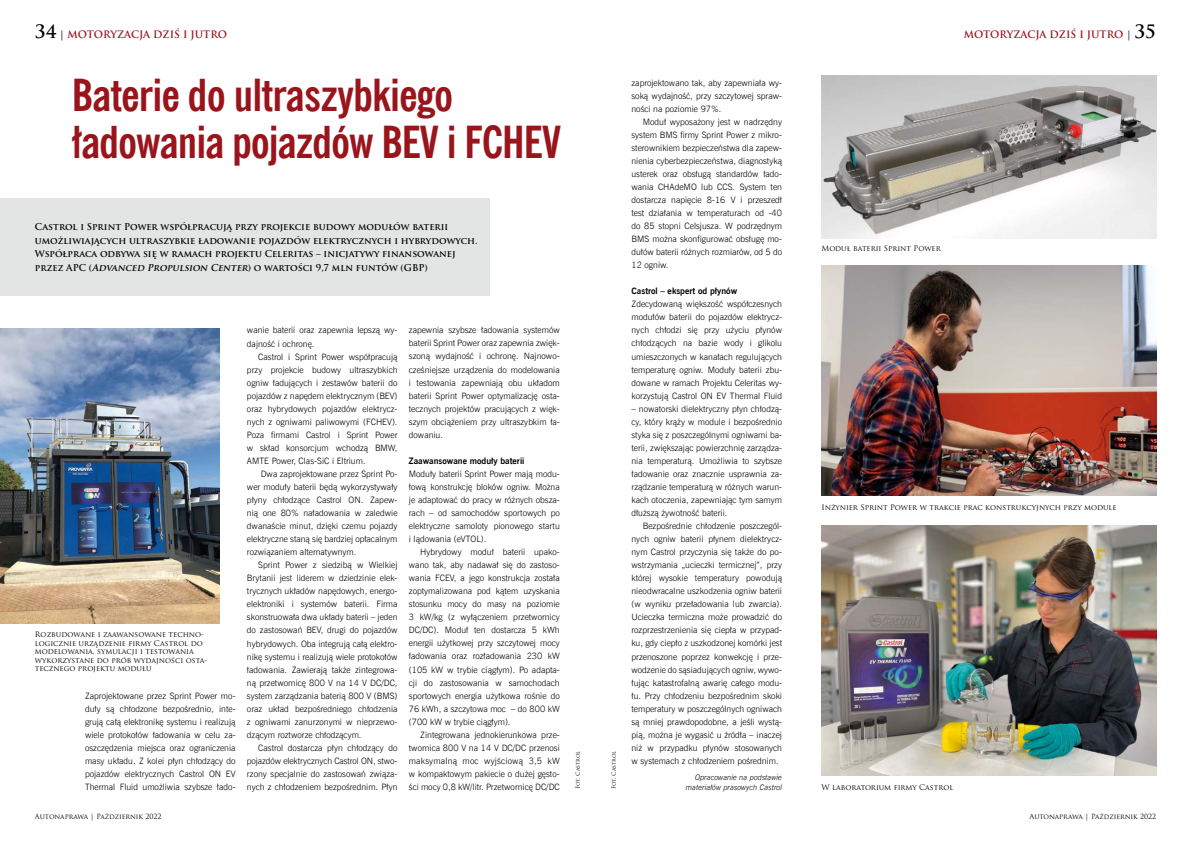
<style>
.page{position:relative;width:1191px;height:842px;background:#fff}
.page>*{position:absolute;margin:0;border:0;box-sizing:border-box;transform-origin:0 0}
.t1{font:700 44px/47px "News Goth Cn EU";letter-spacing:-.02em;color:#9a141c}
.t2{font:700 10px "Trajan Pro";color:#9a141c}
.t3{font:700 9.2px/13.5px "Trajan Pro";color:#000}
.t4{font:8.8px/13px "News Goth Lt EU";color:#000;text-align:justify}
.t5{font:700 8.8px "News Goth EU";color:#000}
.t6{font:italic 7.7px "News Goth Lt EU";color:#000}
.t7{font:7.5px/8.5px "Trajan Pro";color:#000}
.t8{font:7px "Trajan Pro";color:#000}
.t9{font:5.5px "Trajan Pro";color:#000}
.s1{font-size:18px;color:#000}
.s2{color:#000}
.s3{font-style:italic}
</style>
<div class="page">
<img style="left:821px;top:75px;width:335px;height:163px">
<img style="left:821px;top:266px;width:335px;height:229px">
<img style="left:821px;top:526px;width:335px;height:249px">
<div style="left:0;top:198px;width:490px;height:98px;background:#e3e4e4"></div>
<img style="left:0;top:328px;width:219px;height:295px">
<p class="t2" style="left:35px;top:28px;width:194px"><span class="s1">34</span> <span class="s2">|</span> MOTORYZACJA DZIŚ I JUTRO</p>
<h1 class="t1" style="left:72px;top:73px;width:491px">Baterie do ultraszybkiego ładowania pojazdów BEV i FCHEV</h1>
<p class="t3" style="left:35px;top:220px;width:444px">Castrol i Sprint Power współpracują przy projekcie budowy modułów baterii umożliwiających ultraszybkie ładowanie pojazdów elektrycznych i hybrydowych.<br>Współpraca odbywa się w ramach projektu Celeritas – inicjatywy finansowanej przez APC (<span class="s3">Advanced Propulsion Center</span>) o wartości 9,7 mln funtów (GBP)</p>
<p class="t7" style="left:35px;top:630px;width:174px">Rozbudowane i zaawansowane techno&shy;logicznie urządzenie firmy Castrol do modelowania, symulacji i testowania wykorzystane do prób wydajności osta&shy;tecznego projektu modułu</p>
<p class="t4" style="left:85px;top:689px;width:152px">Zaprojektowane przez Sprint Power mo&shy;duły są chłodzone bezpośrednio, inte&shy;grują całą elektronikę systemu i realizują wiele protokołów ładowania w celu za&shy;oszczędzenia miejsca oraz ograniczenia masy układu. Z kolei płyn chłodzący do pojazdów elektrycznych Castrol ON EV Thermal Fluid umożliwia szybsze łado-</p>
<p class="t8" style="left:35px;top:812px;width:128px">Autonaprawa | Październik 2022</p>
<p class="t4" style="left:247px;top:324px;width:152px">wanie baterii oraz zapewnia lepszą wy&shy;dajność i ochronę.</p>
<p class="t4" style="left:247px;top:350px;width:152px;text-indent:11px">Castrol i Sprint Power współpracują przy projekcie budowy ultraszybkich ogniw ładujących i zestawów baterii do pojazdów z napędem elektrycznym (BEV) oraz hybrydowych pojazdów elektrycz&shy;nych z ogniwami paliwowymi (FCHEV).<br>Poza firmami Castrol i Sprint Power w skład konsorcjum wchodzą BMW, AMTE Power, Clas-SiC i Eltrium.</p>
<p class="t4" style="left:247px;top:467px;width:152px;text-indent:14px">Dwa zaprojektowane przez Sprint Po&shy;wer moduły baterii będą wykorzystywały płyny chłodzące Castrol ON. Zapew&shy;nią one 80% naładowania w zaledwie dwanaście minut, dzięki czemu pojazdy elektryczne staną się bardziej opłacalnym rozwiązaniem alternatywnym.</p>
<p class="t4" style="left:247px;top:559px;width:152px;text-indent:11px">Sprint Power z siedzibą w Wielkiej Brytanii jest liderem w dziedzinie elek&shy;trycznych układów napędowych, energo&shy;elektroniki i systemów baterii. Firma skonstruowała dwa układy baterii – jeden do zastosowań BEV, drugi do pojazdów hybrydowych. Oba integrują całą elektro&shy;nikę systemu i realizują wiele protokołów ładowania. Zawierają także zintegrowa&shy;ną przetwornicę 800 V na 14 V DC/DC, system zarządzania baterią 800 V (BMS) oraz układ bezpośredniego chłodzenia z ogniwami zanurzonymi w nieprzewo&shy;dzącym roztworze chłodzącym.</p>
<p class="t4" style="left:247px;top:741px;width:152px;text-indent:11px">Castrol dostarcza płyn chłodzący do pojazdów elektrycznych Castrol ON, stwo&shy;rzony specjalnie do zastosowań związa&shy;nych z chłodzeniem bezpośrednim. Płyn</p>
<p class="t4" style="left:409px;top:324px;width:152px">zapewnia szybsze ładowania systemów baterii Sprint Power oraz zapewnia zwięk&shy;szoną wydajność i ochronę. Najnowo&shy;cześniejsze urządzenia do modelowania i testowania zapewniają obu układom baterii Sprint Power optymalizację osta&shy;tecznych projektów pracujących z więk&shy;szym obciążeniem przy ultraszybkim ła&shy;dowaniu.</p>
<p class="t5" style="left:409px;top:455px;width:117px">Zaawansowane moduły baterii</p>
<p class="t4" style="left:409px;top:467px;width:152px">Moduły baterii Sprint Power mają modu&shy;łową konstrukcję bloków ogniw. Można je adaptować do pracy w różnych obsza&shy;rach – od samochodów sportowych po elektryczne samoloty pionowego startu i lądowania (eVTOL).</p>
<p class="t4" style="left:409px;top:546px;width:152px;text-indent:11px">Hybrydowy moduł baterii upako&shy;wano tak, aby nadawał się do zastoso&shy;wania FCEV, a jego konstrukcja została zoptymalizowana pod kątem uzyskania stosunku mocy do masy na poziomie 3 kW/kg (z wyłączeniem przetwornicy DC/DC). Moduł ten dostarcza 5 kWh energii użytkowej przy szczytowej mocy ładowania oraz rozładowania 230 kW (105 kW w trybie ciągłym). Po adapta&shy;cji do zastosowania w samochodach sportowych energia użytkowa rośnie do 76 kWh, a szczytowa moc – do 800 kW (700 kW w trybie ciągłym).</p>
<p class="t4" style="left:409px;top:728px;width:152px;text-indent:11px">Zintegrowana jednokierunkowa prze&shy;twornica 800 V na 14 V DC/DC przenosi maksymalną moc wyjściową 3,5 kW w kompaktowym pakiecie o dużej gęsto&shy;ści mocy 0,8 kW/litr. Przetwornicę DC/DC</p>
<p class="t9" style="left:574px;top:789px;width:40px;rotate:-90deg">Fot. Castrol</p>
<p class="t9" style="left:610px;top:789px;width:40px;rotate:-90deg">Fot. Castrol</p>
<p class="t4" style="left:631px;top:76px;width:152px">zaprojektowano tak, aby zapewniała wy&shy;soką wydajność, przy szczytowej spraw&shy;ności na poziomie 97%.</p>
<p class="t4" style="left:631px;top:115px;width:152px;text-indent:11px">Moduł wyposażony jest w nadrzędny system BMS firmy Sprint Power z mikro&shy;sterownikiem bezpieczeństwa dla zapew&shy;nienia cyberbezpieczeństwa, diagnostyką usterek oraz obsługą standardów łado&shy;wania CHAdeMO lub CCS. System ten dostarcza napięcie 8-16 V i przeszedł test działania w temperaturach od -40 do 85 stopni Celsjusza. W podrzędnym BMS można skonfigurować obsługę mo&shy;dułów baterii różnych rozmiarów, od 5 do 12 ogniw.</p>
<p class="t5" style="left:631px;top:286px;width:107px">Castrol – ekspert od płynów</p>
<p class="t4" style="left:631px;top:298px;width:152px">Zdecydowaną większość współczesnych modułów baterii do pojazdów elektrycz&shy;nych chłodzi się przy użyciu płynów chłodzących na bazie wody i glikolu umieszczonych w kanałach regulujących temperaturę ogniw. Moduły baterii zbu&shy;dowane w ramach Projektu Celeritas wy&shy;korzystują Castrol ON EV Thermal Fluid</p>
<p class="t4" style="left:631px;top:402px;width:152px">– nowatorski dielektryczny płyn chłodzą&shy;cy, który krąży w module i bezpośrednio styka się z poszczególnymi ogniwami ba&shy;terii, zwiększając powierzchnię zarządza&shy;nia temperaturą. Umożliwia to szybsze ładowanie oraz znacznie usprawnia za&shy;rządzanie temperaturą w różnych warun&shy;kach otoczenia, zapewniając tym samym dłuższą żywotność baterii.</p>
<p class="t4" style="left:631px;top:520px;width:152px;text-indent:11px">Bezpośrednie chłodzenie poszczegól&shy;nych ogniw baterii płynem dielektrycz&shy;nym Castrol przyczynia się także do po&shy;wstrzymania „ucieczki termicznej”, przy której wysokie temperatury powodują nieodwracalne uszkodzenia ogniw baterii (w wyniku przeładowania lub zwarcia).<br>Ucieczka termiczna może prowadzić do rozprzestrzenienia się ciepła w przypad&shy;ku, gdy ciepło z uszkodzonej komórki jest przenoszone poprzez konwekcję i prze&shy;wodzenie do sąsiadujących ogniw, wywo&shy;łując katastrofalną awarię całego modu&shy;łu. Przy chłodzeniu bezpośrednim skoki temperatury w poszczególnych ogniwach są mniej prawdopodobne, a jeśli wystą&shy;pią, można je wygasić u źródła – inaczej niż w przypadku płynów stosowanych w systemach z chłodzeniem pośrednim.</p>
<p class="t6" style="left:695px;top:772px;width:89px">Opracowanie na podstawie</p>
<p class="t6" style="left:686px;top:782px;width:98px">materiałów prasowych Castrol</p>
<p class="t2" style="left:963px;top:28px;width:194px">MOTORYZACJA DZIŚ I JUTRO <span class="s2">|</span> <span class="s1">35</span></p>
<p class="t7" style="left:821px;top:244px;width:121px">Moduł baterii Sprint Power</p>
<p class="t7" style="left:821px;top:502px;width:297px">Inżynier Sprint Power w trakcie prac konstrukcyjnych przy module</p>
<p class="t7" style="left:821px;top:782px;width:133px">W laboratorium firmy Castrol</p>
<p class="t8" style="left:1029px;top:812px;width:128px">Autonaprawa | Październik 2022</p>
</div>
